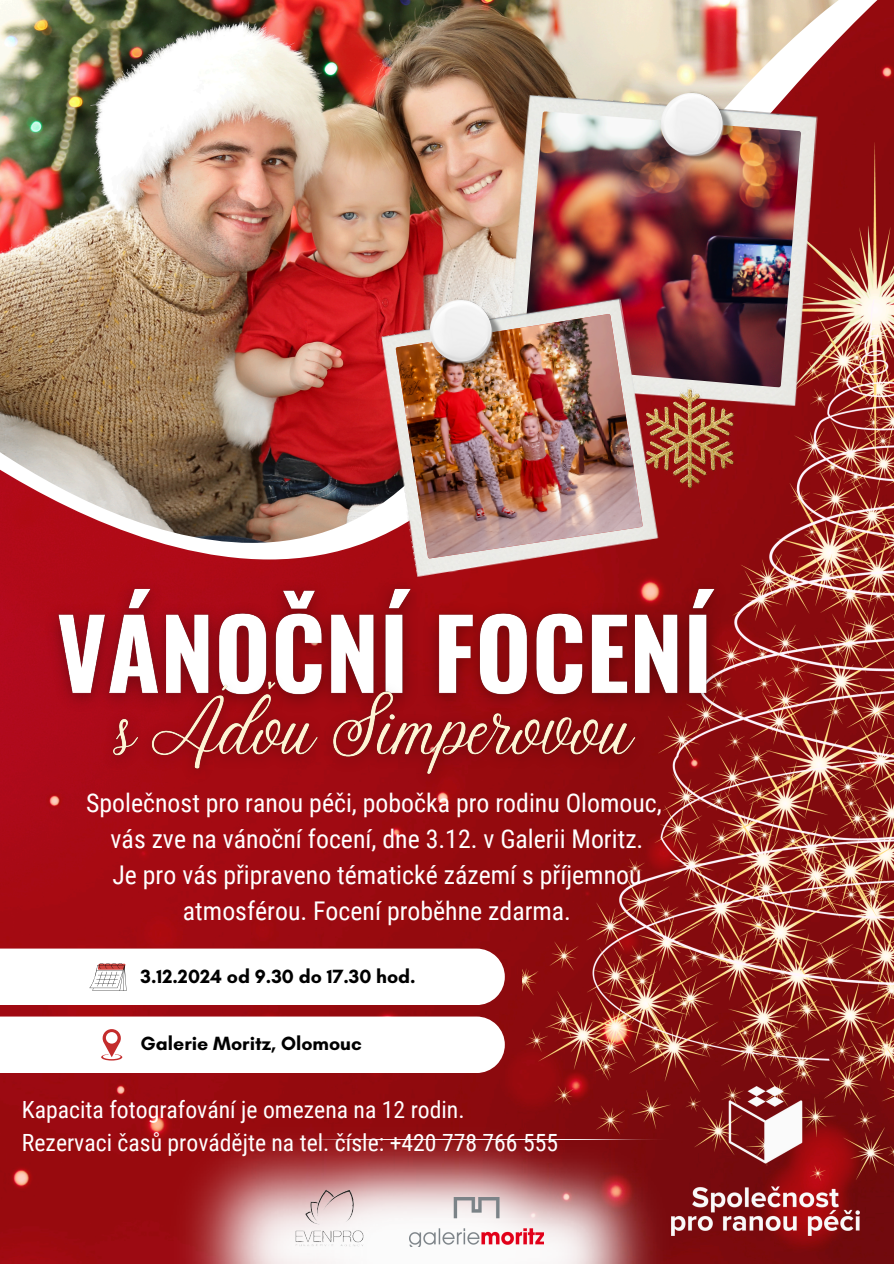
<style>
.page{position:relative;width:894px;height:1264px;background:#fff}
.page>*{position:absolute;margin:0;border:0;box-sizing:border-box;transform-origin:0 0}
.t1{font:25.8px/36px "Roboto Condensed";color:#fff;text-align:center}
.t2{font:23.7px/32.7px "Roboto Condensed";color:#fff}
.t3{font:700 19.5px "Glacial Indifference";color:#000}
</style>
<div class="page">
<img style="left:0;top:559px;width:893px;height:704px">
<svg style="left:167px;top:1123px;width:355px;height:140px;background:#a8373b"></svg>
<svg style="left:281px;top:1139px;width:391px;height:124px"></svg>
<img style="left:522px;top:559px;width:371px;height:694px">
<img style="left:0;top:0;width:893px;height:543px">
<img style="left:504px;top:95px;width:313px;height:312px">
<img style="left:522px;top:111px;width:278px;height:276px">
<img style="left:377px;top:296px;width:284px;height:268px">
<img style="left:395px;top:314px;width:247px;height:244px">
<img style="left:430px;top:296px;width:74px;height:75px">
<img style="left:661px;top:89px;width:74px;height:75px">
<svg style="left:0;top:1016px;width:504px;height:57px"></svg>
<svg style="left:0;top:948px;width:504px;height:57px"></svg>
<img style="left:409px;top:1197px;width:134px;height:48px">
<img style="left:281px;top:1174px;width:96px;height:89px">
<img style="left:671px;top:1086px;width:188px;height:149px">
<img style="left:643px;top:387px;width:93px;height:102px">
<img style="left:30px;top:564px;width:714px;height:163px">
<img style="left:92px;top:661px;width:566px;height:137px">
<p class="t1" style="left:86px;top:785px;width:577px">Společnost pro ranou péči, pobočka pro rodinu Olomouc, vás zve na vánoční focení, dne 3.12. v Galerii Moritz.<br>Je pro vás připraveno tématické zázemí s příjemnou atmosférou. Focení proběhne zdarma.</p>
<p class="t3" style="left:140px;top:964px;width:276px">3.12.2024 od 9.30 do 17.30 hod.</p>
<p class="t3" style="left:140px;top:1031px;width:223px">Galerie Moritz, Olomouc</p>
<h3 class="t2" style="left:22px;top:1093px;width:537px">Kapacita fotografování je omezena na 12 rodin.<br>Rezervaci časů provádějte na tel. čísle: +420 778 766 555</h3>
</div>
